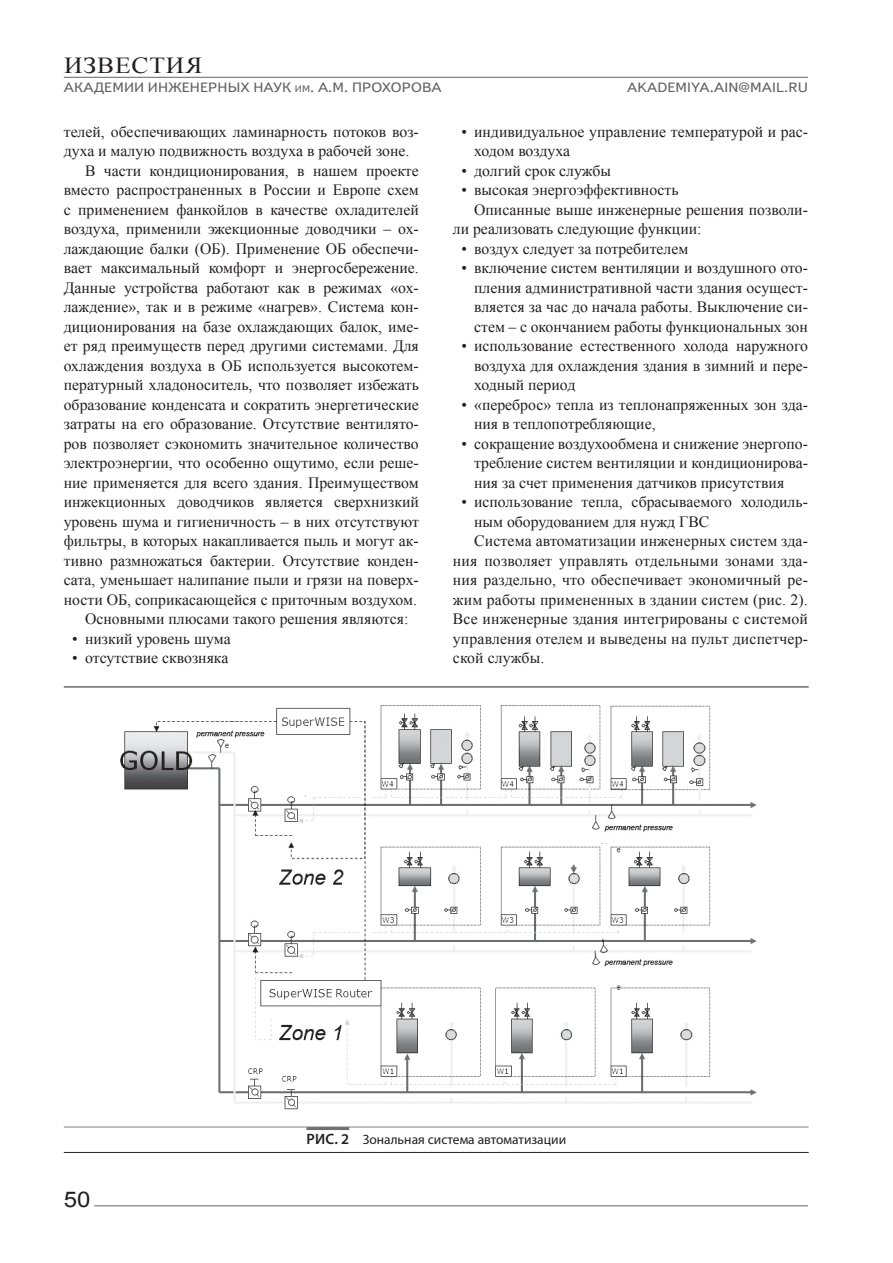
<style>
.page{position:relative;width:893px;height:1263px;background:#fff}
.page>*{position:absolute;margin:0;border:0;box-sizing:border-box;transform-origin:0 0}
.t1{font:22.95px "Times New Roman";letter-spacing:.035em;color:#231f20;scale:1.11 1}
.t2{font:21.6px "Arial";color:#231f20;scale:1.11 1}
.TEXT{font:15.75px/19.5px "Times New Roman";color:#231f20}
.t3{font:13.5px "Textbook New";letter-spacing:.01em;color:#636466;scale:1.11 1}
.РИС___1{font:13.5px "Myriad Pro";color:#231f20}
.s1{font-size:9.45px}
.s2{font-weight:600;font-size:15px}
</style>
<div class="page">
<hr style="left:64px;top:77px;width:744px;height:1px;background:#636466">
<hr style="left:73px;top:1205px;width:735px;height:1px;background:#636466">
<svg style="left:73px;top:1205px;width:32px;height:2px"></svg>
<hr style="left:64px;top:1127px;width:745px;height:1px;background:#808285">
<hr style="left:64px;top:1152px;width:745px;height:1px;background:#231f20">
<hr style="left:306px;top:1127px;width:43px;height:3px;background:#6d6f71">
<hr style="left:64px;top:686px;width:745px;height:1px;background:#231f20">
<img style="left:120px;top:705px;width:637px;height:405px">
<h1 class="t1" style="left:64px;top:49px;width:126px">ИЗВЕСТИЯ</h1>
<p class="t3" style="left:64px;top:79px;width:342px">АКАДЕМИИ ИНЖЕНЕРНЫХ НАУК <span class="s1">ИМ</span>. А.М. ПРОХОРОВА</p>
<p class="t3" style="left:627px;top:79px;width:164px">AKADEMIYA.AIN@MAIL.RU</p>
<p class="TEXT" style="left:64px;top:121px;width:357px">телей, обеспечивающих ламинарность потоков воз&shy;духа и малую подвижность воздуха в рабочей зоне.</p>
<p class="TEXT" style="left:64px;top:160px;width:357px;text-align:justify;text-indent:21px">В части кондиционирования, в нашем проекте вместо распространенных в России и Европе схем с применением фанкойлов в качестве охладителей воздуха, применили эжекционные доводчики – ох&shy;лаждающие балки (ОБ). Применение ОБ обеспечи&shy;вает максимальный комфорт и энергосбережение.<br>Данные устройства работают как в режимах «ох&shy;лаждение», так и в режиме «нагрев». Система кон&shy;диционирования на базе охлаждающих балок, име&shy;ет ряд преимуществ перед другими системами. Для охлаждения воздуха в ОБ используется высокотем&shy;пературный хладоноситель, что позволяет избежать образование конденсата и сократить энергетические затраты на его образование. Отсутствие вентилято&shy;ров позволяет сэкономить значительное количество электроэнергии, что особенно ощутимо, если реше&shy;ние применяется для всего здания. Преимуществом инжекционных доводчиков является сверхнизкий уровень шума и гигиеничность – в них отсутствуют фильтры, в которых накапливается пыль и могут ак&shy;тивно размножаться бактерии. Отсутствие конден&shy;сата, уменьшает налипание пыли и грязи на поверх&shy;ности ОБ, соприкасающейся с приточным воздухом.</p>
<p class="TEXT" style="left:85px;top:608px;width:325px">Основными плюсами такого решения являются:</p>
<p class="TEXT" style="left:72px;top:628px;width:160px">• низкий уровень шума</p>
<p class="TEXT" style="left:72px;top:647px;width:158px">• отсутствие сквозняка</p>
<p class="TEXT" style="left:474px;top:121px;width:335px;text-indent:-13px">• индивидуальное управление температурой и рас&shy;ходом воздуха</p>
<p class="TEXT" style="left:461px;top:160px;width:151px">• долгий срок службы</p>
<p class="TEXT" style="left:461px;top:179px;width:219px">• высокая энергоэффективность</p>
<p class="TEXT" style="left:453px;top:199px;width:357px;text-indent:21px">Описанные выше инженерные решения позволи&shy;ли реализовать следующие функции:</p>
<p class="TEXT" style="left:461px;top:238px;width:229px">• воздух следует за потребителем</p>
<p class="TEXT" style="left:474px;top:257px;width:335px;text-align:justify;text-indent:-13px">• включение систем вентиляции и воздушного ото&shy;пления административной части здания осущест&shy;вляется за час до начала работы. Выключение си&shy;стем – с окончанием работы функциональных зон</p>
<p class="TEXT" style="left:474px;top:335px;width:335px;text-align:justify;text-indent:-13px">• использование естественного холода наружного воздуха для охлаждения здания в зимний и пере&shy;ходный период</p>
<p class="TEXT" style="left:474px;top:394px;width:335px;text-indent:-13px">• «переброс» тепла из теплонапряженных зон зда&shy;ния в теплопотребляющие,</p>
<p class="TEXT" style="left:474px;top:433px;width:335px;text-align:justify;text-indent:-13px">• сокращение воздухообмена и снижение энергопо&shy;требление систем вентиляции и кондиционирова&shy;ния за счет применения датчиков присутствия</p>
<p class="TEXT" style="left:474px;top:491px;width:335px;text-indent:-13px">• использование тепла, сбрасываемого холодиль&shy;ным оборудованием для нужд ГВС</p>
<p class="TEXT" style="left:453px;top:530px;width:357px;text-align:justify;text-indent:21px">Система автоматизации инженерных систем зда&shy;ния позволяет управлять отдельными зонами зда&shy;ния раздельно, что обеспечивает экономичный ре&shy;жим работы примененных в здании систем (рис. 2).<br>Все инженерные здания интегрированы с системой управления отелем и выведены на пульт диспетчер&shy;ской службы.</p>
<h2 class="t2" style="left:64px;top:1184px;width:26px">50</h2>
<p class="РИС___1" style="left:306px;top:1131px;width:261px"><span class="s2">РИС. 2</span> Зональная система автоматизации</p>
</div>
